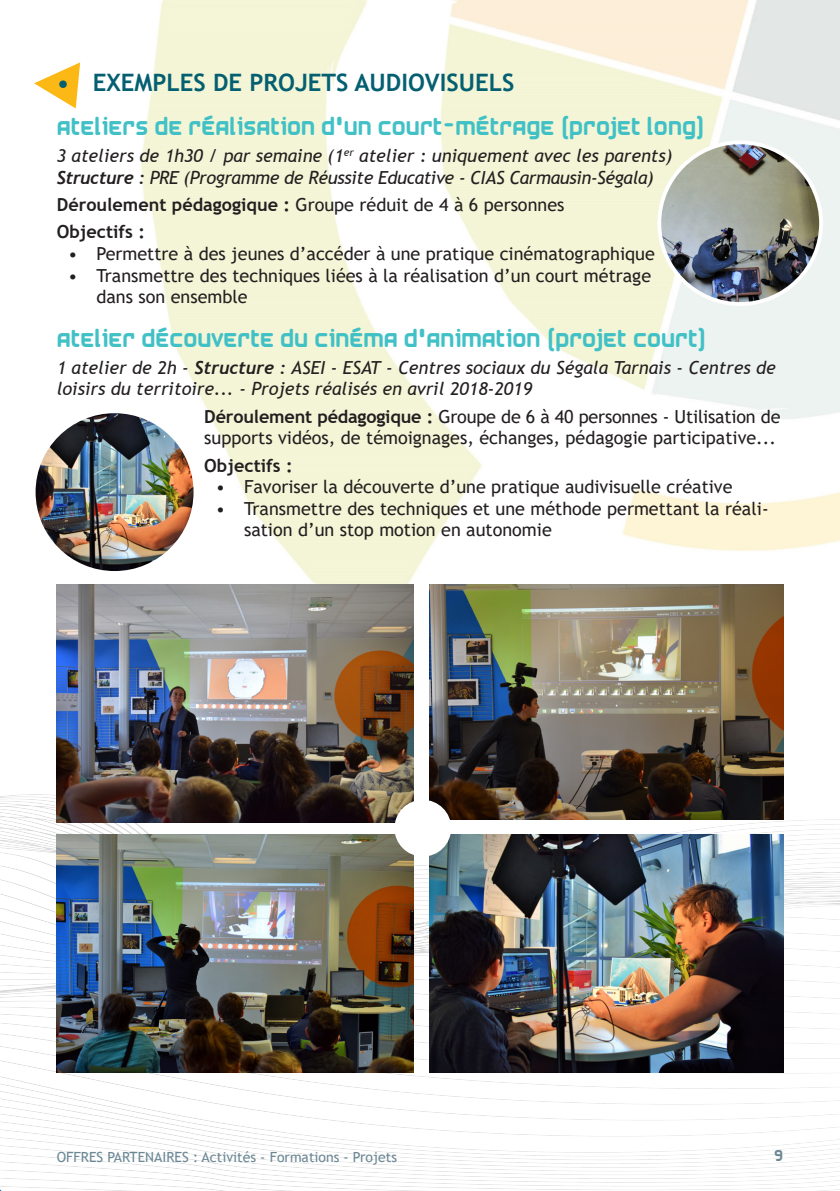
<style>
.page{position:relative;width:840px;height:1191px;background:#fff}
.page>*{position:absolute;margin:0;border:0;box-sizing:border-box;transform-origin:0 0}
.t1{font:700 24px "Trebuchet MS";color:#045f71}
.atelier{font:22px "Airstrip Four";color:#41c1c6}
.t2{font:18px/21.6px "Trebuchet MS";color:#231f20}
.atelier-2{font:italic 18px/21.6px "Trebuchet MS";color:#231f20}
.atelier-3{font:italic 18px "Trebuchet MS";letter-spacing:-.02em;color:#231f20}
.t3{font:700 18px "Trebuchet MS";color:#231f20}
.t4{font:14px "Trebuchet MS";color:#6c8895}
.t5{font:14px "Airstrip Four";color:#6c8895}
.s1{font-family:"Trebuchet";font-weight:700}
.s2{font-weight:700}
</style>
<div class="page">
<img style="left:56px;top:707px;width:783px;height:484px">
<img style="left:56px;top:0;width:783px;height:702px">
<svg style="left:0;top:789px;width:70px;height:402px"></svg>
<svg style="left:34px;top:62px;width:46px;height:46px"></svg>
<img style="left:37px;top:412px;width:158px;height:160px">
<div style="left:32px;top:409px;width:165px;height:166px;border:4px solid #fff;border-radius:50%"></div>
<img style="left:659px;top:142px;width:161px;height:162px;border-radius:81px">
<div style="left:657px;top:140px;width:165px;height:166px;border:4px solid #fff;border-radius:50%"></div>
<img style="left:57px;top:584px;width:356px;height:238px">
<img style="left:429px;top:584px;width:353px;height:235px">
<img style="left:57px;top:834px;width:356px;height:238px">
<img style="left:429px;top:834px;width:353px;height:238px">
<div style="left:394px;top:800px;width:57px;height:56px;background:#fff;border-radius:50%"></div>
<p class="t1" style="left:57px;top:68px;width:459px">• EXEMPLES DE PROJETS AUDIOVISUELS</p>
<p class="atelier" style="left:57px;top:115px;width:649px">ATELIERS DE RÉALISATION D UN COURT-MÉTRAGE (PROJET LONG)</p>
<p class="atelier" style="left:335px;top:101px;width:10px">,</p>
<p class="atelier-2" style="left:57px;top:145px;width:616px">3 ateliers de 1h30 / par semaine (1<sup>er</sup> atelier : uniquement avec les parents)</p>
<p class="atelier-3" style="left:57px;top:166px;width:598px"><span class="s1">Structure :</span> PRE (Programme de Réussite Educative - CIAS Carmausin-Ségala)</p>
<p class="t2" style="left:57px;top:194px;width:509px"><span class="s2">Déroulement pédagogique :</span> Groupe réduit de 4 à 6 personnes</p>
<p class="t3" style="left:57px;top:221px;width:90px">Objectifs :</p>
<p class="t2" style="left:68px;top:243px;width:588px">• Permettre à des jeunes d’accéder à une pratique cinématographique</p>
<p class="t2" style="left:96px;top:264px;width:556px;text-indent:-28px">• Transmettre des techniques liées à la réalisation d’un court métrage dans son ensemble</p>
<p class="atelier" style="left:57px;top:326px;width:650px">ATELIER DÉCOUVERTE DU CINÉMA D ANIMATION (PROJET COURT)</p>
<p class="atelier" style="left:417px;top:312px;width:10px">,</p>
<p class="atelier-2" style="left:57px;top:357px;width:720px">1 atelier de 2h - <span class="s1">Structure :</span> ASEI - ESAT - Centres sociaux du Ségala Tarnais - Centres de loisirs du territoire... - Projets réalisés en avril 2018-2019</p>
<p class="t2" style="left:204px;top:405px;width:577px"><span class="s2">Déroulement pédagogique :</span> Groupe de 6 à 40 personnes - Utilisation de supports vidéos, de témoignages, échanges, pédagogie participative...</p>
<p class="t3" style="left:204px;top:454px;width:90px">Objectifs :</p>
<p class="t2" style="left:215px;top:476px;width:518px">• Favoriser la découverte d’une pratique audivisuelle créative</p>
<p class="t2" style="left:244px;top:497px;width:526px;text-indent:-28px">• Transmettre des techniques et une méthode permettant la réali&shy;sation d’un stop motion en autonomie</p>
<p class="t4" style="left:57px;top:1147px;width:342px">OFFRES PARTENAIRES : Activités - Formations - Projets</p>
<p class="t5" style="left:773px;top:1148px;width:10px">9</p>
</div>
